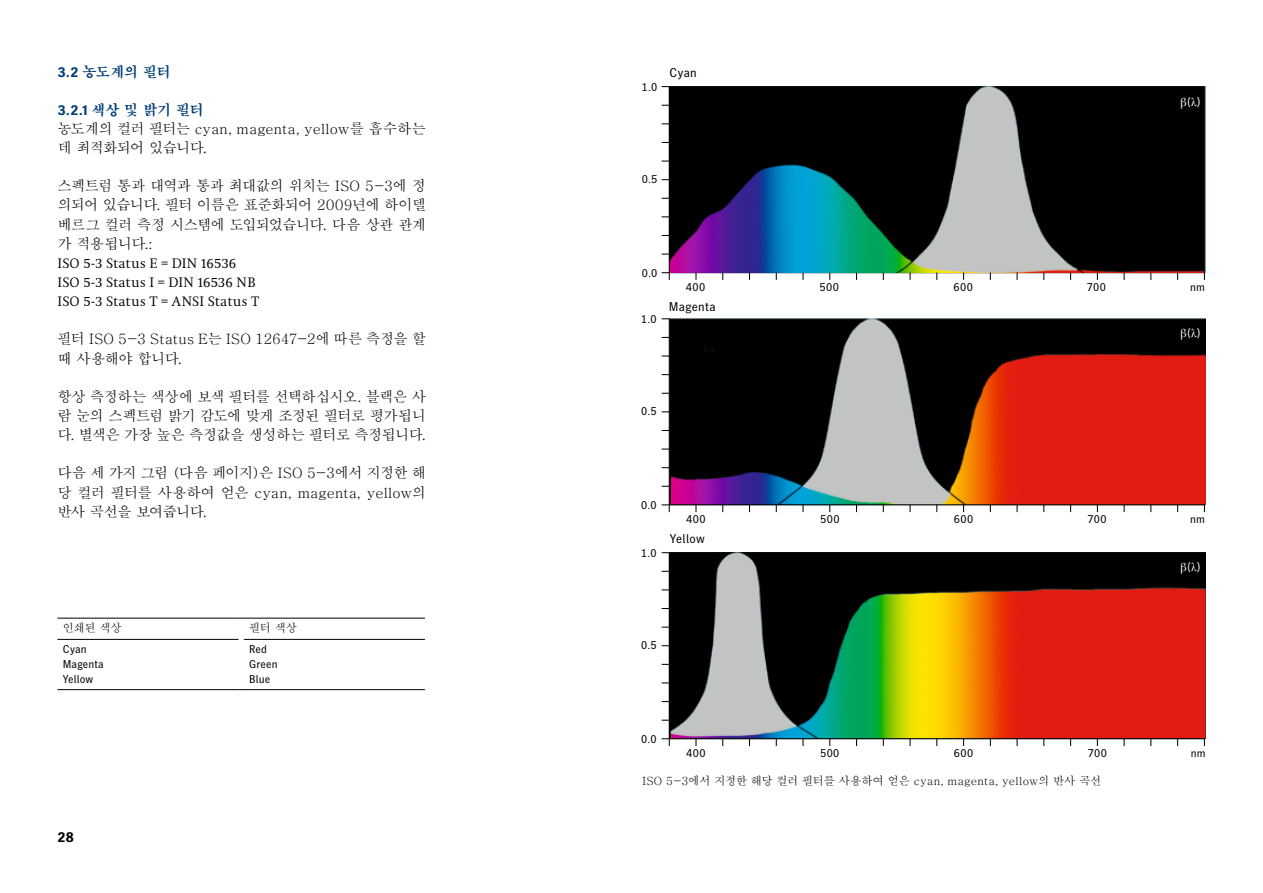
<style>
.page{position:relative;width:1263px;height:893px;background:#fff}
.page>*{position:absolute;margin:0;border:0;box-sizing:border-box;transform-origin:0 0}
.t1{font:500 14.25px/19.2px "Adobe Myungjo Std";letter-spacing:-.04em;color:#000;text-align:justify}
.t2{font:500 14.25px/19.2px "Adobe Myungjo Std";letter-spacing:-.01em;color:#000}
.t3{font:14.25px/19.2px "Heidelberg Antiqua ML";letter-spacing:.015em;color:#000}
.t4{font:14.25px "H2 mjr E";letter-spacing:-.035em;color:#003d76}
.t5{font:700 14.25px "Heidelberg Gothic Ml";color:#000}
.t6{font:12.6px "Heidelberg Gothic Ml";letter-spacing:.025em;color:#000}
.t7{font:11.25px/14.9px "Heidelberg Gothic Ml";letter-spacing:.02em;color:#000}
.t8{font:500 11.25px "Adobe Myungjo Std";letter-spacing:-.01em;color:#000}
.t9{font:11.25px "Times";color:#fff}
.t10{font:11.1px "Heidelberg Gothic Ml";color:#000}
.s1{font-family:"Heidelberg Gothic Ml";font-weight:700}
.s2{font-family:"Heidelberg Gothic Ml"}
</style>
<div class="page">
<hr style="left:662px;top:272px;width:543px;height:1px;background:#000">
<img style="left:670px;top:86px;width:535px;height:186px">
<hr style="left:669px;top:86px;width:1px;height:187px;background:#000">
<svg style="left:1123px;top:273px;width:2px;height:7px"></svg>
<hr style="left:57px;top:618px;width:182px;height:1px;background:#000">
<hr style="left:244px;top:618px;width:181px;height:1px;background:#000">
<hr style="left:57px;top:639px;width:182px;height:1px;background:#000">
<hr style="left:244px;top:639px;width:181px;height:1px;background:#000">
<hr style="left:57px;top:689px;width:182px;height:1px;background:#000">
<hr style="left:244px;top:689px;width:181px;height:1px;background:#000">
<img style="left:670px;top:318px;width:535px;height:186px">
<hr style="left:669px;top:318px;width:1px;height:187px;background:#000">
<hr style="left:662px;top:504px;width:543px;height:1px;background:#000">
<svg style="left:662px;top:355px;width:7px;height:2px"></svg>
<svg style="left:1123px;top:505px;width:2px;height:7px"></svg>
<img style="left:670px;top:552px;width:535px;height:186px">
<hr style="left:669px;top:552px;width:1px;height:187px;background:#000">
<hr style="left:662px;top:738px;width:543px;height:1px;background:#000">
<svg style="left:1123px;top:739px;width:2px;height:7px"></svg>
<p class="t4" style="left:57px;top:64px;width:116px"><span class="s1">3.2</span> 농도계의 필터</p>
<p class="t4" style="left:57px;top:102px;width:149px"><span class="s1">3.2.1</span> 색상 및 밝기 필터</p>
<p class="t2" style="left:57px;top:119px;width:370px">농도계의 컬러 필터는 cyan, magenta, yellow를 흡수하는 데 최적화되어 있습니다.</p>
<p class="t1" style="left:57px;top:176px;width:370px">스펙트럼 통과 대역과 통과 최대값의 위치는 ISO 5-3에 정 의되어 있습니다. 필터 이름은 표준화되어 2009년에 하이델 베르그 컬러 측정 시스템에 도입되었습니다. 다음 상관 관계 가 적용됩니다.:</p>
<p class="t3" style="left:57px;top:254px;width:203px">ISO 5-3 Status E = DIN 16536<br>ISO 5-3 Status I = DIN 16536 NB<br>ISO 5-3 Status T = ANSI Status T</p>
<p class="t2" style="left:57px;top:330px;width:370px">필터 ISO 5-3 Status E는 ISO 12647-2에 따른 측정을 할 때 사용해야 합니다.</p>
<p class="t1" style="left:57px;top:387px;width:370px">항상 측정하는 색상에 보색 필터를 선택하십시오. 블랙은 사 람 눈의 스펙트럼 밝기 감도에 맞게 조정된 필터로 평가됩니 다. 별색은 가장 높은 측정값을 생성하는 필터로 측정됩니다.</p>
<p class="t1" style="left:57px;top:464px;width:370px">다음 세 가지 그림 (다음 페이지)은 ISO 5-3에서 지정한 해 당 컬러 필터를 사용하여 얻은 cyan, magenta, yellow의 반사 곡선을 보여줍니다.</p>
<p class="t8" style="left:63px;top:622px;width:60px">인쇄된 색상</p>
<p class="t8" style="left:249px;top:622px;width:50px">필터 색상</p>
<p class="t7" style="left:63px;top:642px;width:43px">Cyan<br>Magenta<br>Yellow</p>
<p class="t7" style="left:249px;top:642px;width:30px">Red<br>Green<br>Blue</p>
<p class="t5" style="left:57px;top:829px;width:18px">28</p>
<p class="t7" style="left:642px;top:80px;width:17px">1.0</p>
<p class="t6" style="left:669px;top:65px;width:29px">Cyan</p>
<p class="t7" style="left:642px;top:172px;width:17px">0.5</p>
<p class="t9" style="left:1180px;top:91px;width:21px">β<span class="s2">(</span>λ<span class="s2">)</span></p>
<p class="t7" style="left:642px;top:266px;width:17px">0.0</p>
<p class="t7" style="left:641px;top:312px;width:17px">1.0</p>
<p class="t7" style="left:686px;top:280px;width:21px">400</p>
<p class="t7" style="left:820px;top:280px;width:21px">500</p>
<p class="t7" style="left:953px;top:280px;width:21px">600</p>
<p class="t7" style="left:1087px;top:280px;width:21px">700</p>
<p class="t7" style="left:1190px;top:280px;width:17px">nm</p>
<p class="t6" style="left:669px;top:300px;width:48px">Magenta</p>
<p class="t9" style="left:1180px;top:323px;width:21px">β<span class="s2">(</span>λ<span class="s2">)</span></p>
<p class="t7" style="left:641px;top:404px;width:17px">0.5</p>
<p class="t7" style="left:641px;top:498px;width:17px">0.0</p>
<p class="t7" style="left:641px;top:546px;width:17px">1.0</p>
<p class="t7" style="left:686px;top:512px;width:21px">400</p>
<p class="t7" style="left:820px;top:512px;width:21px">500</p>
<p class="t7" style="left:954px;top:512px;width:21px">600</p>
<p class="t7" style="left:1087px;top:512px;width:21px">700</p>
<p class="t7" style="left:1190px;top:512px;width:17px">nm</p>
<p class="t6" style="left:670px;top:532px;width:36px">Yellow</p>
<p class="t9" style="left:1180px;top:557px;width:21px">β<span class="s2">(</span>λ<span class="s2">)</span></p>
<p class="t7" style="left:641px;top:638px;width:17px">0.5</p>
<p class="t7" style="left:641px;top:732px;width:17px">0.0</p>
<p class="t7" style="left:686px;top:746px;width:21px">400</p>
<p class="t7" style="left:820px;top:746px;width:21px">500</p>
<p class="t7" style="left:954px;top:746px;width:21px">600</p>
<p class="t7" style="left:1088px;top:746px;width:21px">700</p>
<p class="t10" style="left:1191px;top:747px;width:16px">nm</p>
<p class="t8" style="left:642px;top:775px;width:461px">ISO 5-3에서 지정한 해당 컬러 필터를 사용하여 얻은 cyan, magenta, yellow의 반사 곡선</p>
</div>
